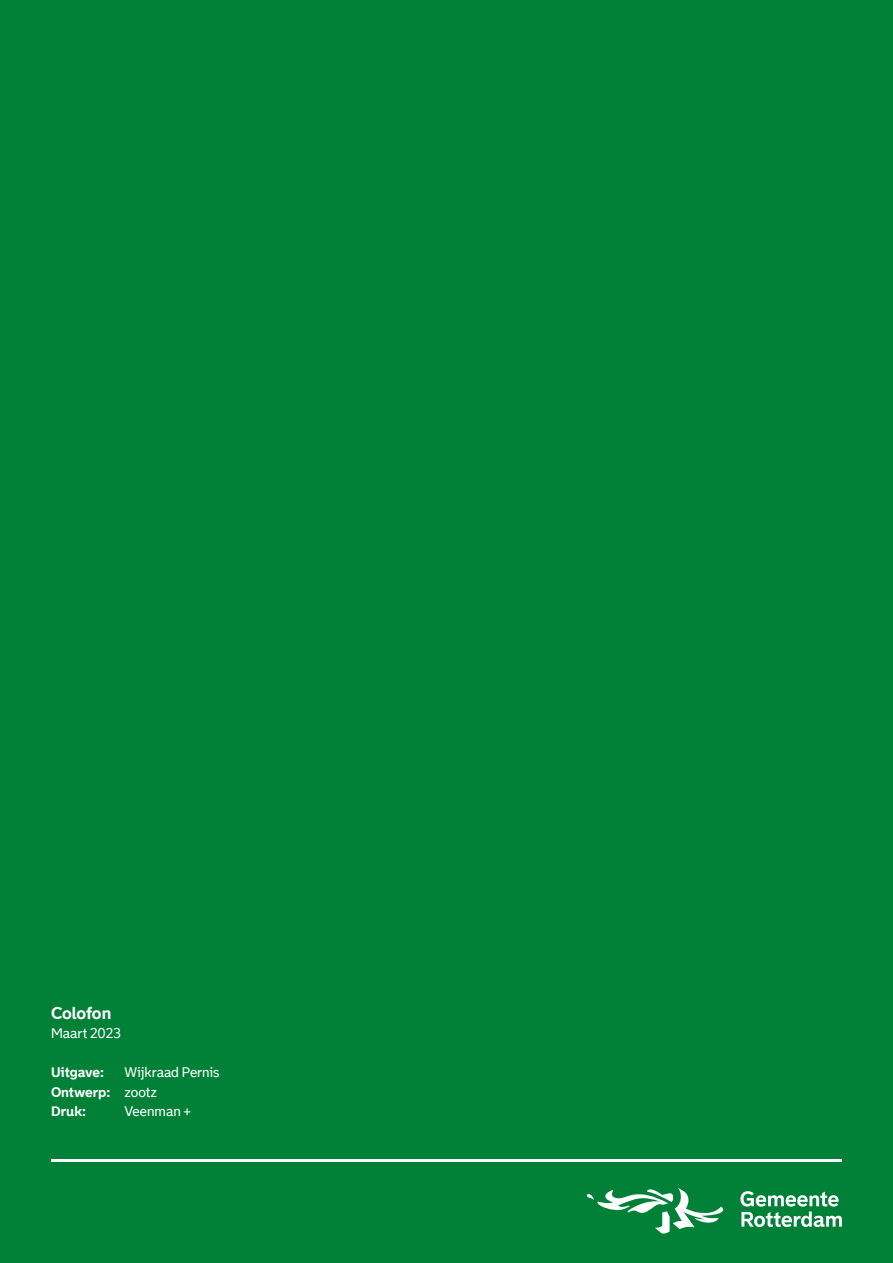
<style>
.page{position:relative;width:893px;height:1263px;background:#008137}
.page>*{position:absolute;margin:0;border:0;box-sizing:border-box;transform-origin:0 0}
.Rotterdam_Subtitel_b{font:700 16.5px "Bolder";letter-spacing:-.01em;color:#fff}
.Rotterdam_Platte_tek{font:13.5px "Bolder";color:#fff}
.Rotterdam_Platte_tek-2{font:700 13.5px "Bolder";color:#fff}
.s1{font-weight:400}
</style>
<div class="page">
<hr style="left:51px;top:1159px;width:791px;height:3px;background:#fff">
<svg style="left:740px;top:1191px;width:102px;height:36px"></svg>
<svg style="left:586px;top:1187px;width:137px;height:47px"></svg>
<p class="Rotterdam_Subtitel_b" style="left:51px;top:1002px;width:62px">Colofon</p>
<p class="Rotterdam_Platte_tek" style="left:51px;top:1025px;width:71px">Maart 2023</p>
<p class="Rotterdam_Platte_tek-2" style="left:51px;top:1064px;width:55px">Uitgave:</p>
<p class="Rotterdam_Platte_tek" style="left:125px;top:1064px;width:96px">Wijkraad Pernis</p>
<p class="Rotterdam_Platte_tek-2" style="left:51px;top:1083px;width:107px">Ontwerp: <span class="s1">zootz</span></p>
<p class="Rotterdam_Platte_tek-2" style="left:51px;top:1103px;width:37px">Druk:</p>
<p class="Rotterdam_Platte_tek" style="left:125px;top:1103px;width:68px">Veenman +</p>
</div>
